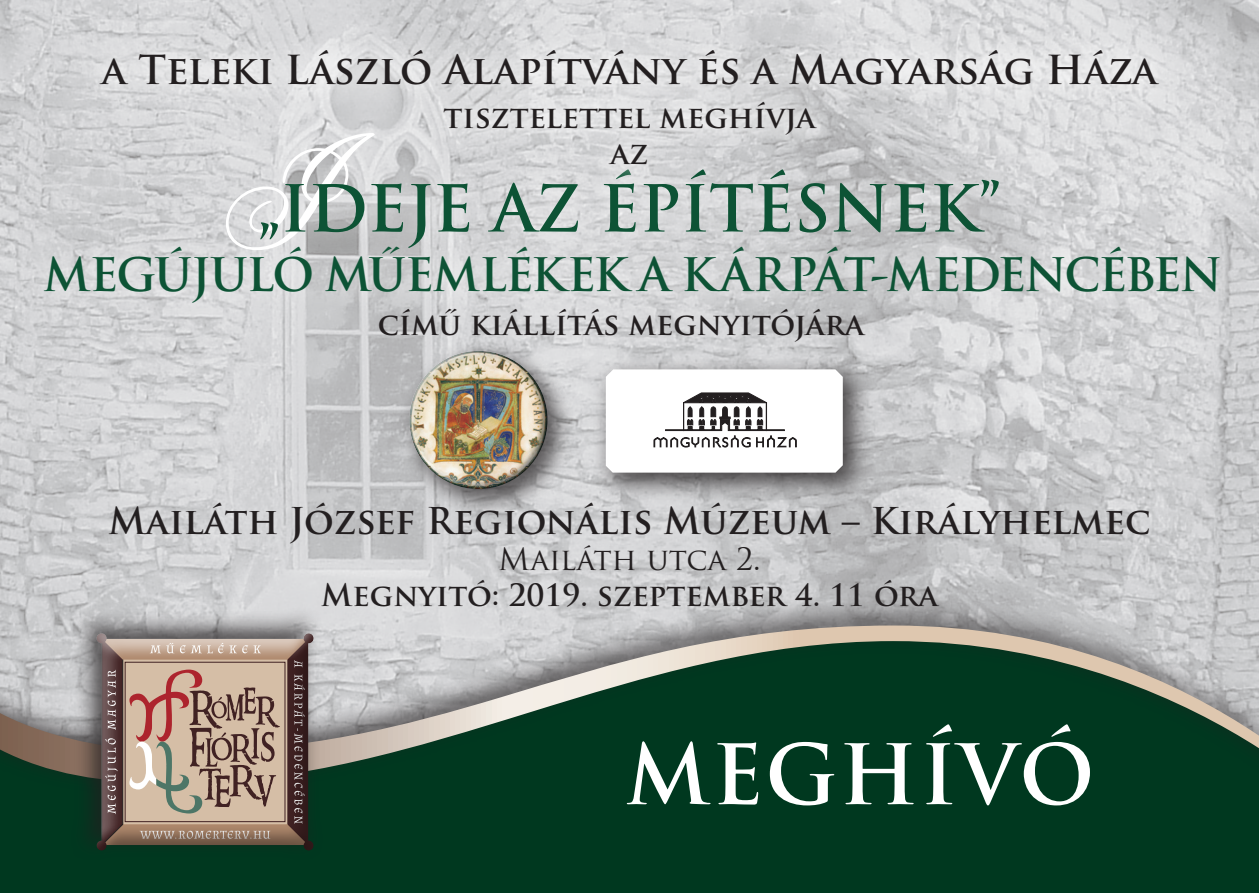
<style>
.page{position:relative;width:1259px;height:893px;background:#fff}
.page>*{position:absolute;margin:0;border:0;box-sizing:border-box;transform-origin:0 0}
.t1{font:700 81px "Trajan Pro";letter-spacing:.025em;color:#fff}
.t2{font:700 63px "Trajan Pro";color:#0d5335}
.t3{font:700 45px "Trajan Pro";letter-spacing:-.04em;color:#0d5335}
.t4{font:700 39px "Trajan Pro";color:#231f20}
.t5{font:700 36px "Trajan Pro";color:#231f20}
.t6{font:700 30px/36px "Trajan Pro";color:#231f20;text-align:center}
.s1{font-weight:400}
</style>
<div class="page">
<img style="left:0;top:0;width:1259px;height:594px">
<div style="left:0;top:810px;width:1259px;height:83px;background:#00381f"></div>
<div style="left:0;top:594px;width:1259px;height:216px;background:#231f20;opacity:.74"></div>
<svg style="left:0;top:625px;width:1259px;height:158px;background:#4f6e5d"></svg>
<div style="left:21px;top:223px;width:1238px;height:117px;background:#fff;opacity:.75"></div>
<div style="left:589px;top:353px;width:318px;height:184px;background:#231f20;opacity:.75"></div>
<svg style="left:611px;top:369px;width:232px;height:104px"></svg>
<div style="left:395px;top:336px;width:216px;height:216px;background:#231f20;opacity:.68"></div>
<div style="left:404px;top:350px;width:144px;height:144px;background:#231f20;opacity:.48"></div>
<div style="left:236px;top:146px;width:1023px;height:143px;background:#fff;opacity:.75"></div>
<div style="left:74px;top:23px;width:1185px;height:197px;background:#fff;opacity:.75"></div>
<div style="left:65px;top:602px;width:286px;height:286px;background:#231f20;opacity:.75"></div>
<div style="left:95px;top:632px;width:219px;height:219px;background:#231f20;opacity:.5"></div>
<p class="t4" style="left:102px;top:45px;width:1056px">a Teleki László Alapítvány és a Magyarság Háza</p>
<p class="t6" style="left:443px;top:100px;width:373px">tisztelettel meghívja az</p>
<p class="t2" style="left:258px;top:169px;width:745px">„IDEJE AZ ÉPÍTÉSNEK”</p>
<p class="t3" style="left:44px;top:247px;width:1180px">MEGÚJULÓ MŰEMLÉKEK A KÁRPÁT-MEDENCÉBEN</p>
<p class="t6" style="left:378px;top:306px;width:488px">című kiállítás megnyitójára</p>
<p class="t5" style="left:108px;top:499px;width:1043px">Mailáth József Regionális Múzeum – Királyhelmec</p>
<p class="t6" style="left:321px;top:541px;width:618px"><span class="s1">Mailáth utca 2.<br></span>Megnyitó: 2019. szeptember 4. 11 óra</p>
<p class="t1" style="left:625px;top:724px;width:470px">MEGHÍVÓ</p>
</div>
